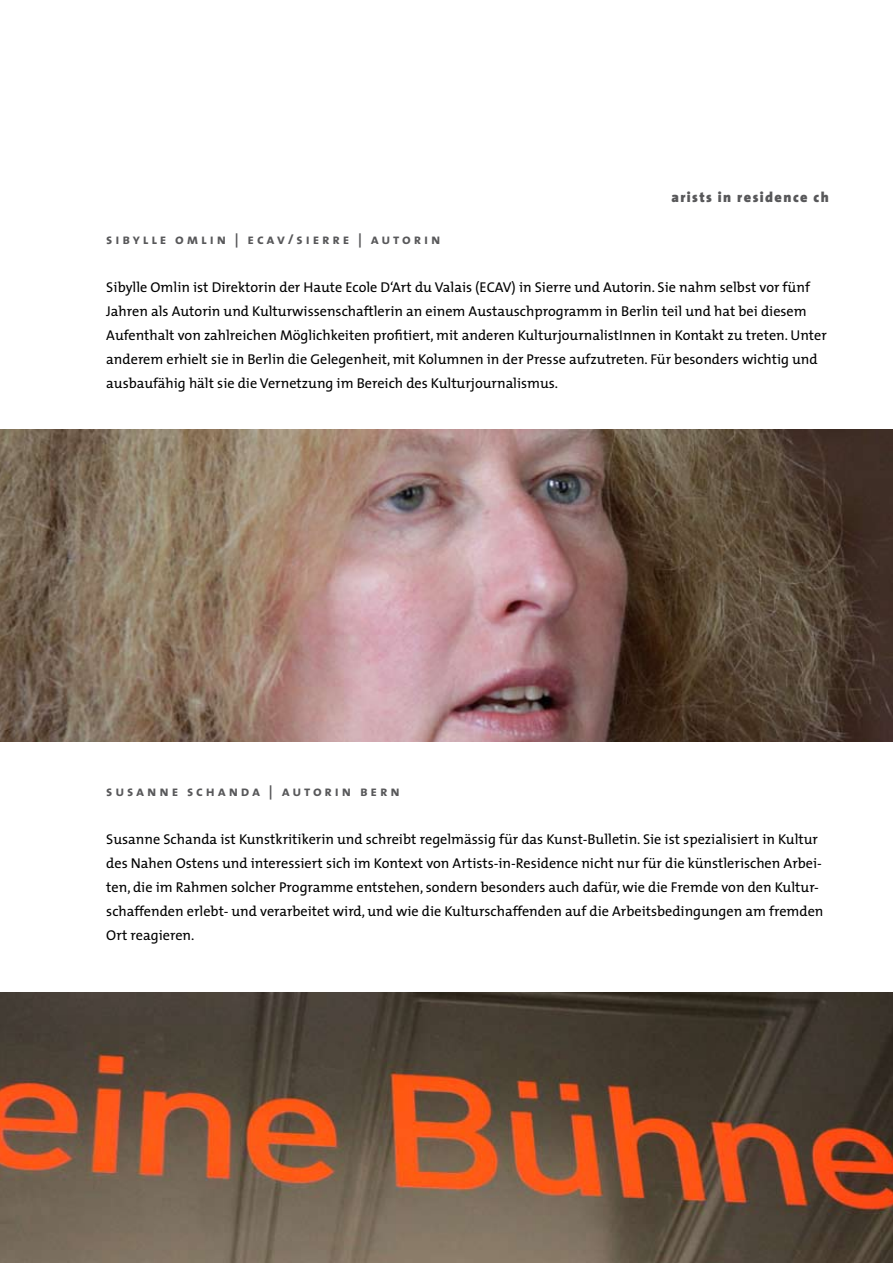
<style>
.page{position:relative;width:893px;height:1263px;background:#fff}
.page>*{position:absolute;margin:0;border:0;box-sizing:border-box;transform-origin:0 0}
.t1{font:14.25px/24px "The Mix";color:#000}
.t2{font:14.25px "The Mix Bold Caps";letter-spacing:.2em;color:#58585a}
.t3{font:900 14.25px "The Sans";letter-spacing:.1em;color:#58585a}
</style>
<div class="page">
<img style="left:0;top:429px;width:893px;height:312px">
<img style="left:0;top:992px;width:893px;height:271px">
<p class="t3" style="left:671px;top:185px;width:159px">arists in residence ch</p>
<p class="t2" style="left:106px;top:227px;width:336px">sibylle omlin | ecav/sierre | autorin</p>
<p class="t1" style="left:106px;top:275px;width:722px">Sibylle Omlin ist Direktorin der Haute Ecole D‘Art du Valais (ECAV) in Sierre und Autorin. Sie nahm selbst vor fünf Jahren als Autorin und Kulturwissenschaftlerin an einem Austauschprogramm in Berlin teil und hat bei diesem Aufenthalt von zahlreichen Möglichkeiten profitiert, mit anderen KulturjournalistInnen in Kontakt zu treten. Unter anderem erhielt sie in Berlin die Gelegenheit, mit Kolumnen in der Presse aufzutreten. Für besonders wichtig und ausbaufähig hält sie die Vernetzung im Bereich des Kulturjournalismus.</p>
<p class="t2" style="left:106px;top:779px;width:295px">susanne schanda | autorin bern</p>
<p class="t1" style="left:106px;top:827px;width:719px">Susanne Schanda ist Kunstkritikerin und schreibt regelmässig für das Kunst-Bulletin. Sie ist spezialisiert in Kultur des Nahen Ostens und interessiert sich im Kontext von Artists-in-Residence nicht nur für die künstlerischen Arbei&shy;ten, die im Rahmen solcher Programme entstehen, sondern besonders auch dafür, wie die Fremde von den Kultur&shy;schaffenden erlebt- und verarbeitet wird, und wie die Kulturschaffenden auf die Arbeitsbedingungen am fremden Ort reagieren.</p>
</div>
